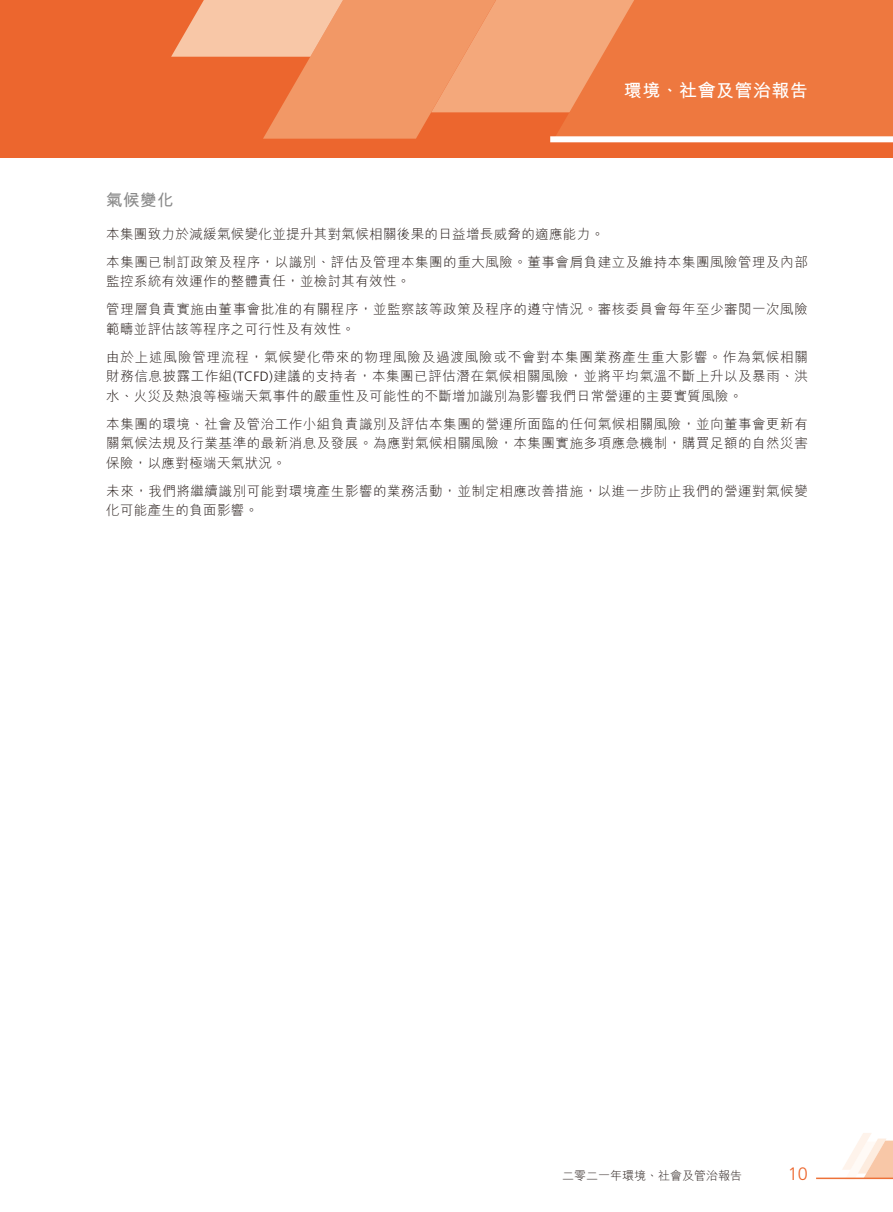
<style>
.page{position:relative;width:893px;height:1212px;background:#fff}
.page>*{position:absolute;margin:0;border:0;box-sizing:border-box;transform-origin:0 0}
.t1{font:700 18px "M Hei HK";letter-spacing:.025em;color:#fff}
.t2{font:300 18px "Frutiger LT Std";color:#ec662d}
.t3{font:700 16.5px "M Hei HK";color:#898989}
.t4{font:300 13.5px/19.5px "M Hei HK";letter-spacing:.04em;color:#231916}
.t5{font:300 13.5px/28px "M Hei HK";letter-spacing:.06em;color:#231916}
.t6{font:300 12px "M Hei HK";color:#231916}
.s1{font-family:"Frutiger LT Std"}
</style>
<div class="page">
<div style="left:0;top:0;width:893px;height:158px;background:#ec662e"></div>
<svg style="left:171px;top:0;width:383px;height:139px"></svg>
<svg style="left:554px;top:0;width:339px;height:136px;fill:#ee783f"></svg>
<svg style="left:842px;top:1133px;width:51px;height:44px"></svg>
<hr style="left:816px;top:1177px;width:77px;height:2px;background:#ed7239">
<div style="left:550px;top:136px;width:343px;height:6px;background:#fff"></div>
<h1 class="t1" style="left:624px;top:77px;width:186px">環境、社會及管治報告</h1>
<p class="t3" style="left:106px;top:188px;width:69px">氣候變化</p>
<p class="t4" style="left:106px;top:220px;width:703px;line-height:28px">本集團致力於減緩氣候變化並提升其對氣候相關後果的日益增長威脅的適應能力。<br>本集團已制訂政策及程序，以識別、評估及管理本集團的重大風險。董事會肩負建立及維持本集團風險管理及內部</p>
<p class="t4" style="left:106px;top:267px;width:703px;line-height:28px">監控系統有效運作的整體責任，並檢討其有效性。<br>管理層負責實施由董事會批准的有關程序，並監察該等政策及程序的遵守情況。審核委員會每年至少審閱一次風險</p>
<p class="t5" style="left:106px;top:315px;width:703px">範疇並評估該等程序之可行性及有效性。<br>由於上述風險管理流程，氣候變化帶來的物理風險及過渡風險或不會對本集團業務產生重大影響。作為氣候相關</p>
<p class="t4" style="left:106px;top:366px;width:703px">財務信息披露工作組<span class="s1">(TCFD)</span>建議的支持者，本集團已評估潛在氣候相關風險，並將平均氣溫不斷上升以及暴雨、洪水、火災及熱浪等極端天氣事件的嚴重性及可能性的不斷增加識別為影響我們日常營運的主要實質風險。</p>
<p class="t4" style="left:106px;top:414px;width:703px;text-align:justify">本集團的環境、社會及管治工作小組負責識別及評估本集團的營運所面臨的任何氣候相關風險，並向董事會更新有關氣候法規及行業基準的最新消息及發展。為應對氣候相關風險，本集團實施多項應急機制，購買足額的自然災害保險，以應對極端天氣狀況。</p>
<p class="t4" style="left:106px;top:481px;width:703px">未來，我們將繼續識別可能對環境產生影響的業務活動，並制定相應改善措施，以進一步防止我們的營運對氣候變化可能產生的負面影響。</p>
<p class="t6" style="left:562px;top:1169px;width:181px">二零二一年環境、社會及管治報告</p>
<h1 class="t2" style="left:788px;top:1164px;width:22px">10</h1>
</div>
